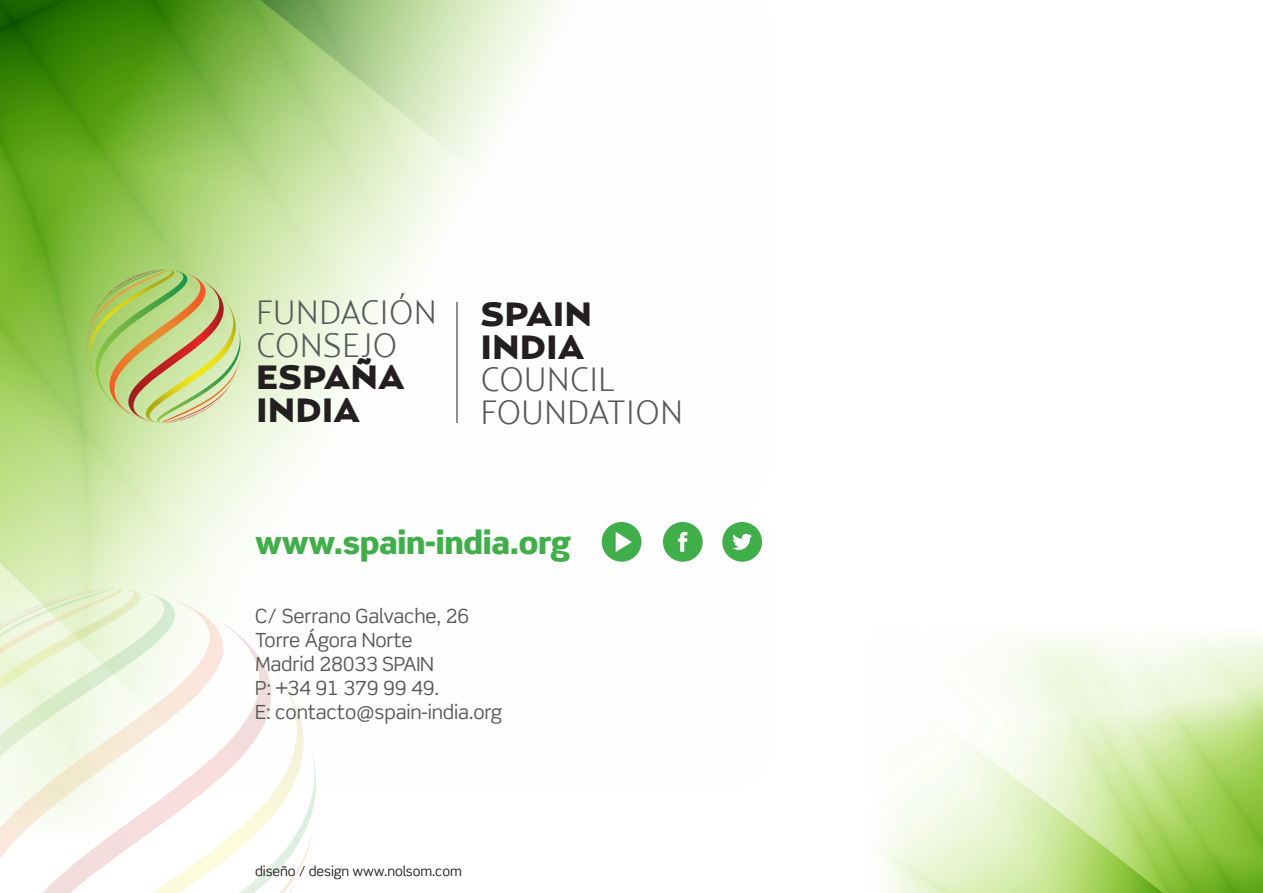
<style>
.page{position:relative;width:1263px;height:893px;background:#fff}
.page>*{position:absolute;margin:0;border:0;box-sizing:border-box;transform-origin:0 0}
.t1{font:300 33.45px/32.7px "Relay";color:#57585a}
.t2{font:900 31.5px "Scene Std";letter-spacing:-.01em;color:#40ae49}
.t3{font:19.5px "Scene Std";letter-spacing:-.01em;color:#57585a}
.t4{font:13.5px "Scene Std";letter-spacing:-.01em;color:#231f20}
.s1{font-family:"Relay Wide";font-weight:900;color:#231f20}
</style>
<div class="page">
<img style="left:881px;top:635px;width:382px;height:258px">
<img style="left:0;top:0;width:642px;height:589px">
<svg style="left:0;top:589px;width:316px;height:304px"></svg>
<img style="left:87px;top:269px;width:154px;height:155px">
<hr style="left:457px;top:302px;width:1px;height:121px;background:#231f20">
<svg style="left:663px;top:522px;width:40px;height:40px"></svg>
<svg style="left:722px;top:522px;width:40px;height:40px"></svg>
<svg style="left:602px;top:522px;width:39px;height:40px"></svg>
<p class="t1" style="left:256px;top:295px;width:182px">FUNDACIÓN<br>CONSEJO<br><span class="s1">ESPAÑA<br>INDIA</span></p>
<p class="t1" style="left:480px;top:297px;width:204px"><span class="s1">SPAIN<br>INDIA<br></span>COUNCIL<br>FOUNDATION</p>
<p class="t2" style="left:255px;top:522px;width:317px">www.spain-india.org</p>
<p class="t3" style="left:255px;top:604px;width:216px">C/ Serrano Galvache, 26</p>
<p class="t3" style="left:255px;top:628px;width:159px">Torre Ágora Norte</p>
<p class="t3" style="left:255px;top:652px;width:180px">Madrid 28033 SPAIN</p>
<p class="t3" style="left:255px;top:676px;width:186px">P: +34 91 379 99 49.</p>
<p class="t3" style="left:255px;top:700px;width:249px">E: contacto@spain-india.org</p>
<p class="t4" style="left:255px;top:862px;width:208px">diseño / design www.nolsom.com</p>
</div>
